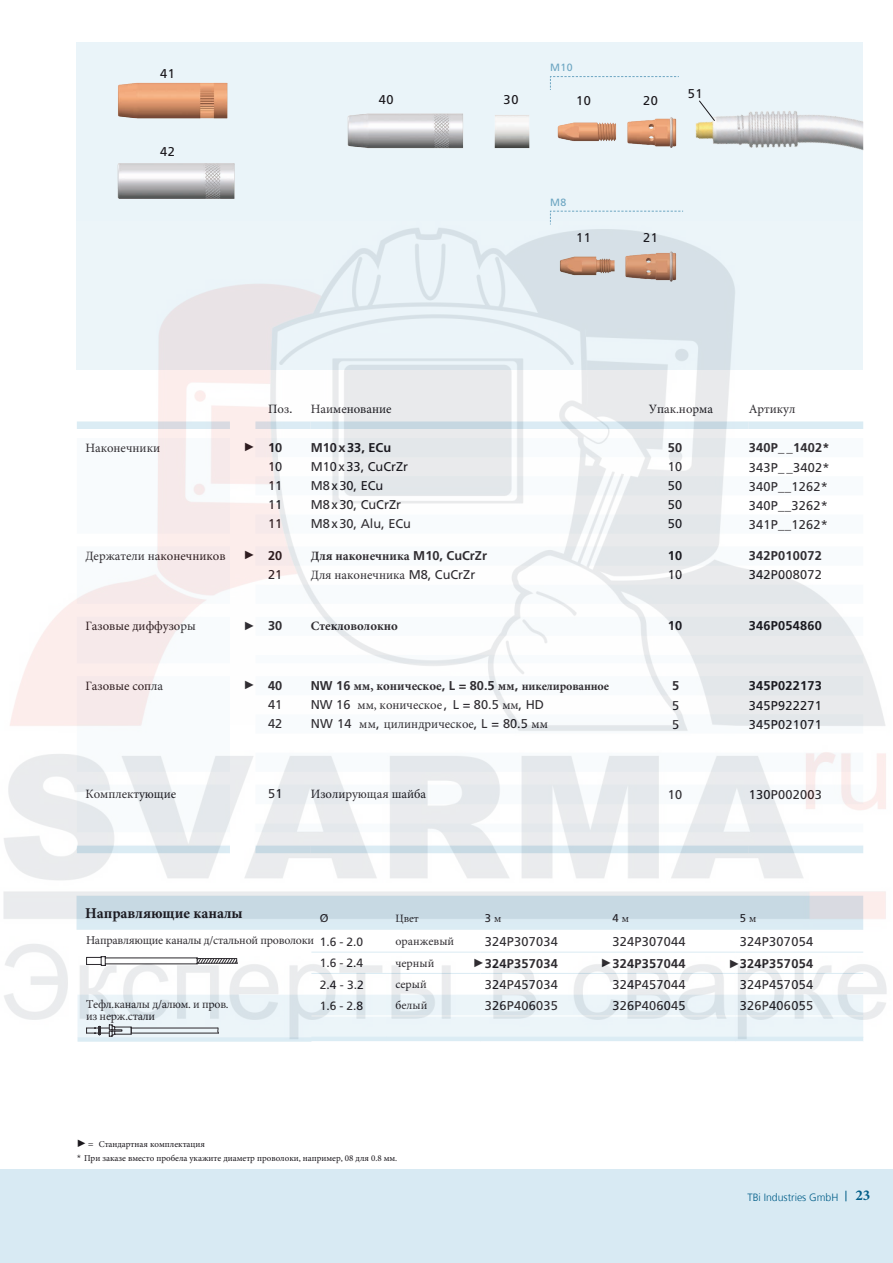
<style>
.page{position:relative;width:893px;height:1263px;background:#fff}
.page>*{position:absolute;margin:0;border:0;box-sizing:border-box;transform-origin:0 0}
.t1{font:700 15px "Minion Pro";color:#1a171c}
.t2{font:12.75px "Frutiger LT Std";letter-spacing:.02em;color:#1a171c}
.t3{font:12.75px "Minion Pro";color:#1a171c}
.t4{font:700 12.75px "Frutiger LT Std";letter-spacing:.02em;color:#1a171c}
.t5{font:700 12.75px "Minion Pro";color:#1a171c}
.t6{font:12.75px "Frutiger LT Std";color:#1a171c}
.t7{font:700 12.75px "Frutiger LT Std";color:#1a171c}
.t8{font:12px/12px "Minion Pro";letter-spacing:-.02em;color:#1a171c}
.t9{font:12px "Frutiger LT Std";color:#1a171c}
.t10{font:12px "Minion Pro";color:#1a171c}
.t11{font:11.25px "Frutiger LT Std";color:#1a171c}
.t12{font:11.25px "Minion Pro";color:#1a171c}
.t13{font:300 10.5px "Frutiger";color:#005d88}
.t14{font:10.5px "Frutiger LT Std";color:#6da6c2}
.t15{font:9px/13.6px "Minion Pro";color:#1a171c}
.s1{font-family:"Frutiger LT Std"}
.s2{font-family:"Arial";font-weight:400;font-size:12px}
.s3{font-size:12px}
.s4{font-family:"Minion Pro"}
.s5{font-family:"Times New Roman";font-size:10.5px}
.s6{font-family:"Frutiger";font-weight:300}
.s7{font-family:"Minion Pro";font-weight:700;font-size:15px}
</style>
<div class="page">
<div style="left:0;top:1169px;width:893px;height:94px;background:#d8eaf3"></div>
<div style="left:77px;top:43px;width:786px;height:327px;background:#eaf4f9"></div>
<img style="left:118px;top:82px;width:110px;height:37px">
<img style="left:347px;top:113px;width:116px;height:36px">
<img style="left:117px;top:163px;width:118px;height:36px">
<img style="left:695px;top:111px;width:168px;height:39px">
<svg style="left:78px;top:1041px;width:658px;height:1px"></svg>
<svg style="left:698px;top:100px;width:18px;height:22px"></svg>
<img style="left:627px;top:117px;width:50px;height:31px">
<img style="left:557px;top:122px;width:59px;height:19px">
<img style="left:494px;top:115px;width:36px;height:34px">
<svg style="left:550px;top:210px;width:134px;height:12px"></svg>
<svg style="left:550px;top:76px;width:129px;height:14px"></svg>
<img style="left:3px;top:222px;width:884px;height:819px">
<p class="t2" style="left:160px;top:66px;width:16px">41</p>
<p class="t2" style="left:160px;top:144px;width:16px">42</p>
<p class="t14" style="left:550px;top:61px;width:24px">M10</p>
<p class="t2" style="left:379px;top:92px;width:16px">40</p>
<p class="t2" style="left:504px;top:92px;width:16px">30</p>
<p class="t2" style="left:576px;top:93px;width:16px">10</p>
<p class="t14" style="left:550px;top:196px;width:18px">M8</p>
<p class="t2" style="left:576px;top:230px;width:16px">11</p>
<p class="t2" style="left:643px;top:93px;width:16px">20</p>
<p class="t2" style="left:688px;top:86px;width:16px">51</p>
<p class="t2" style="left:643px;top:230px;width:16px">21</p>
<p class="t3" style="left:268px;top:400px;width:26px">Поз<span class="s1">.</span></p>
<p class="t3" style="left:311px;top:400px;width:82px">Наименование</p>
<p class="t3" style="left:649px;top:400px;width:66px">Упак.норма</p>
<p class="t3" style="left:749px;top:400px;width:48px">Артикул</p>
<p class="t3" style="left:85px;top:439px;width:76px">Наконечники</p>
<p class="t4" style="left:244px;top:440px;width:40px"><span class="s2">►</span> 10</p>
<p class="t7" style="left:311px;top:440px;width:82px">M10x33, ECu</p>
<p class="t4" style="left:668px;top:440px;width:16px">50</p>
<p class="t4" style="left:749px;top:440px;width:82px">340P_ _1402*</p>
<p class="t2" style="left:268px;top:459px;width:16px">10</p>
<p class="t6" style="left:311px;top:459px;width:99px">M10x33, CuCrZr</p>
<p class="t2" style="left:668px;top:459px;width:16px">10</p>
<p class="t2" style="left:749px;top:460px;width:82px">343P_ _3402*</p>
<p class="t2" style="left:268px;top:478px;width:16px">11</p>
<p class="t6" style="left:311px;top:478px;width:74px">M8x30, ECu</p>
<p class="t2" style="left:668px;top:478px;width:16px">50</p>
<p class="t2" style="left:749px;top:479px;width:81px">340P__1262*</p>
<p class="t2" style="left:268px;top:497px;width:16px">11</p>
<p class="t6" style="left:311px;top:497px;width:92px">M8x30, CuCrZr</p>
<p class="t2" style="left:668px;top:497px;width:16px">50</p>
<p class="t2" style="left:749px;top:498px;width:81px">340P__3262*</p>
<p class="t2" style="left:268px;top:516px;width:16px">11</p>
<p class="t6" style="left:311px;top:516px;width:102px">M8x30, Alu, ECu</p>
<p class="t2" style="left:668px;top:516px;width:16px">50</p>
<p class="t2" style="left:749px;top:517px;width:81px">341P__1262*</p>
<p class="t3" style="left:85px;top:547px;width:142px">Держатели наконечников</p>
<p class="t4" style="left:244px;top:548px;width:40px"><span class="s2">►</span> 20</p>
<p class="t5" style="left:311px;top:547px;width:178px">Для наконечника <span class="s1">M10, CuCrZr</span></p>
<p class="t4" style="left:668px;top:548px;width:16px">10</p>
<p class="t4" style="left:749px;top:548px;width:75px">342P010072</p>
<p class="t2" style="left:268px;top:567px;width:16px">21</p>
<p class="t3" style="left:311px;top:567px;width:166px">Для наконечника <span class="s1">M8, CuCrZr</span></p>
<p class="t2" style="left:668px;top:567px;width:16px">10</p>
<p class="t2" style="left:749px;top:567px;width:75px">342P008072</p>
<p class="t3" style="left:85px;top:618px;width:112px">Газовые диффузоры</p>
<p class="t4" style="left:244px;top:618px;width:40px"><span class="s2">►</span> 30</p>
<p class="t5" style="left:311px;top:617px;width:89px">Стекловолокно</p>
<p class="t4" style="left:668px;top:618px;width:16px">10</p>
<p class="t4" style="left:749px;top:618px;width:75px">346P054860</p>
<p class="t3" style="left:85px;top:677px;width:79px">Газовые сопла</p>
<p class="t4" style="left:244px;top:678px;width:40px"><span class="s2">►</span> 40</p>
<p class="t5" style="left:311px;top:677px;width:300px"><span class="s1">NW 16</span> мм, коническое<span class="s1">, L = 80.5</span> мм<span class="s1">,</span> <span class="s3">никелированное</span></p>
<p class="t4" style="left:672px;top:678px;width:9px">5</p>
<p class="t4" style="left:749px;top:678px;width:75px">345P022173</p>
<p class="t2" style="left:268px;top:697px;width:16px">41</p>
<p class="t3" style="left:311px;top:696px;width:235px"><span class="s1">NW 16</span> мм, коническое <span class="s1">, L = 80.5</span> мм<span class="s1">, HD</span></p>
<p class="t2" style="left:672px;top:698px;width:9px">5</p>
<p class="t2" style="left:749px;top:698px;width:75px">345P922271</p>
<p class="t2" style="left:268px;top:716px;width:16px">42</p>
<p class="t3" style="left:311px;top:716px;width:239px"><span class="s1">NW 14</span> мм<span class="s1">,</span> цилиндрическое<span class="s1">, L = 80.5</span> мм</p>
<p class="t2" style="left:672px;top:717px;width:9px">5</p>
<p class="t2" style="left:749px;top:717px;width:75px">345P021071</p>
<p class="t3" style="left:85px;top:785px;width:92px">Комплектующие</p>
<p class="t2" style="left:268px;top:786px;width:16px">51</p>
<p class="t3" style="left:311px;top:785px;width:117px">Изолирующая шайба</p>
<p class="t2" style="left:668px;top:787px;width:16px">10</p>
<p class="t2" style="left:749px;top:787px;width:75px">130P002003</p>
<p class="t1" style="left:85px;top:903px;width:159px">Направляющие каналы</p>
<p class="t11" style="left:320px;top:912px;width:10px">Ø</p>
<p class="t11" style="left:485px;top:912px;width:18px">3 <span class="s4">м</span></p>
<p class="t11" style="left:612px;top:912px;width:18px">4 <span class="s4">м</span></p>
<p class="t11" style="left:740px;top:912px;width:18px">5 <span class="s4">м</span></p>
<p class="t8" style="left:86px;top:934px;width:279px">Направляющие каналы д/стальной проволоки <span class="s1">1.6 - 2.0</span></p>
<p class="t12" style="left:395px;top:911px;width:25px">Цвет</p>
<p class="t10" style="left:395px;top:933px;width:60px">оранжевый</p>
<p class="t2" style="left:485px;top:934px;width:75px">324P307034</p>
<p class="t2" style="left:612px;top:934px;width:75px">324P307044</p>
<p class="t2" style="left:740px;top:934px;width:75px">324P307054</p>
<p class="t9" style="left:320px;top:956px;width:45px">1.6 - 2.4</p>
<p class="t8" style="left:395px;top:957px;width:40px">черный</p>
<p class="t4" style="left:473px;top:956px;width:87px"><span class="s2">►</span>324P357034</p>
<p class="t4" style="left:600px;top:956px;width:87px"><span class="s2">►</span>324P357044</p>
<p class="t4" style="left:729px;top:956px;width:86px"><span class="s2">►</span>324P357054</p>
<p class="t9" style="left:320px;top:977px;width:46px">2.4 - 3.2</p>
<p class="t8" style="left:395px;top:979px;width:33px">серый</p>
<p class="t2" style="left:485px;top:977px;width:75px">324P457034</p>
<p class="t2" style="left:612px;top:977px;width:75px">324P457044</p>
<p class="t2" style="left:740px;top:977px;width:75px">324P457054</p>
<p class="t8" style="left:86px;top:998px;width:144px">Тефл.каналы д/алюм. и пров. из нерж.стали</p>
<p class="t9" style="left:320px;top:998px;width:45px">1.6 - 2.8</p>
<p class="t8" style="left:395px;top:999px;width:33px">белый</p>
<p class="t2" style="left:485px;top:998px;width:75px">326P406035</p>
<p class="t2" style="left:612px;top:998px;width:75px">326P406045</p>
<p class="t2" style="left:740px;top:998px;width:75px">326P406055</p>
<p class="t15" style="left:77px;top:1137px;width:322px"><span class="s5">►</span><span class="s6">=</span> Стандартная комплектация<br><span class="s6">*</span> При заказе вместо пробела укажите диаметр проволоки, например, 08 для 0.8 мм.</p>
<p class="t13" style="left:747px;top:1192px;width:125px">TBi Industries GmbH <span class="s7">23</span></p>
</div>
